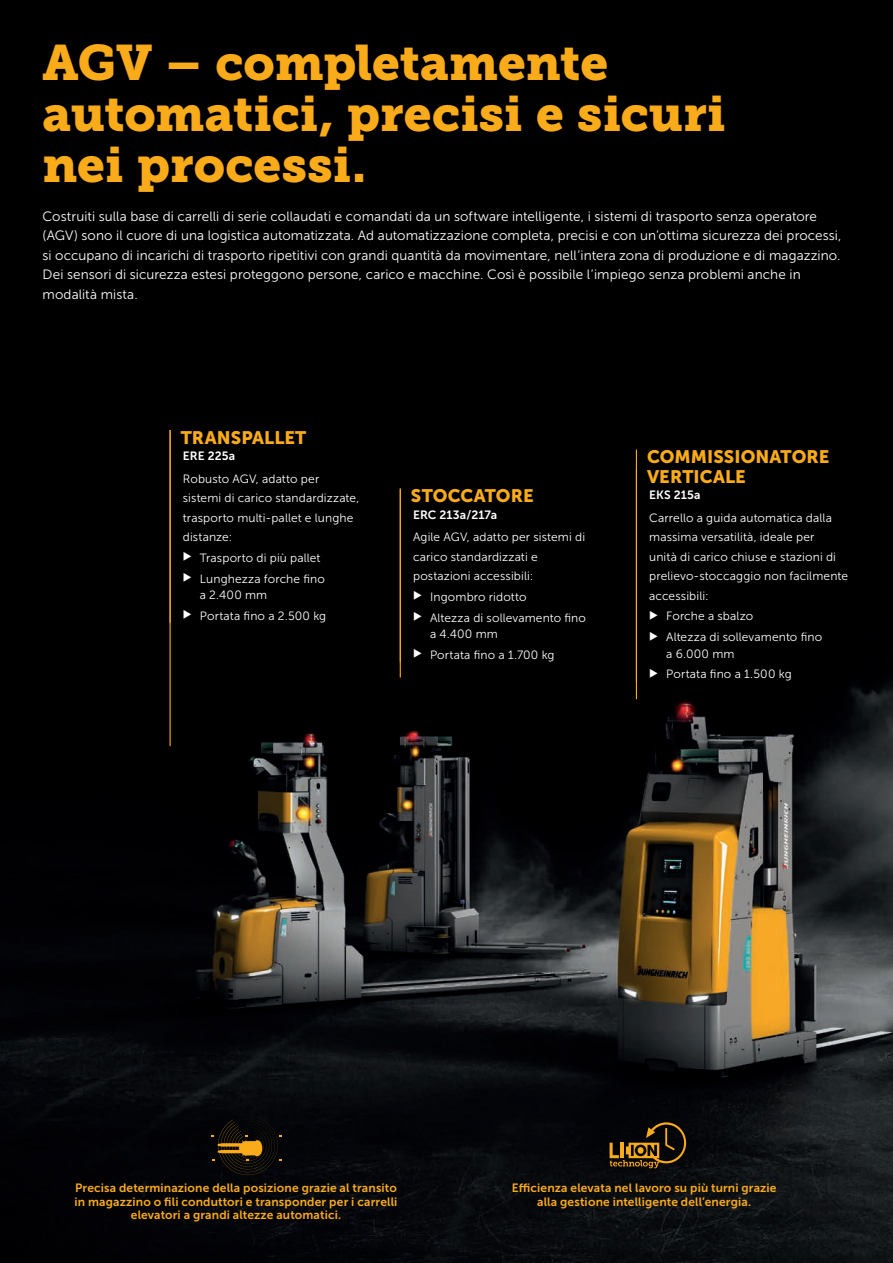
<style>
.page{position:relative;width:893px;height:1263px;background:#fff}
.page>*{position:absolute;margin:0;border:0;box-sizing:border-box;transform-origin:0 0}
.t1{font:49.5px/51px "Museo JH Slab 900";color:#faab1a}
.t2{font:18px/19.5px "Museo JH Sans 900";letter-spacing:.005em;color:#faab1a}
.t3{font:13.5px/19.5px "Museo JH Sans 300";letter-spacing:.005em;color:#fff}
.t4{font:12px/19.5px "Museo JH Sans 300";letter-spacing:.01em;color:#fff}
.t5{font:12px/13.5px "Museo JH Sans 700";letter-spacing:.01em;color:#faab1a;text-align:center}
.t6{font:12px "Museo JH Sans 700";letter-spacing:.01em;color:#fff}
</style>
<div class="page">
<img style="left:0;top:0;width:893px;height:1263px">
<svg style="left:212px;top:1115px;width:51px;height:60px"></svg>
<svg style="left:610px;top:1122px;width:76px;height:46px"></svg>
<hr style="left:636px;top:450px;width:1px;height:231px;background:#faab1a">
<hr style="left:170px;top:430px;width:1px;height:316px;background:#faab1a">
<hr style="left:400px;top:489px;width:1px;height:189px;background:#faab1a">
<hr style="left:636px;top:469px;width:1px;height:230px;background:#faab1a">
<svg style="left:650px;top:610px;width:8px;height:9px"></svg>
<svg style="left:650px;top:631px;width:8px;height:9px"></svg>
<svg style="left:650px;top:668px;width:8px;height:9px"></svg>
<svg style="left:414px;top:591px;width:7px;height:9px"></svg>
<svg style="left:414px;top:612px;width:7px;height:9px"></svg>
<svg style="left:414px;top:649px;width:7px;height:9px"></svg>
<svg style="left:184px;top:552px;width:7px;height:9px"></svg>
<svg style="left:184px;top:573px;width:7px;height:9px"></svg>
<svg style="left:184px;top:610px;width:7px;height:9px"></svg>
<h1 class="t1" style="left:43px;top:37px;width:684px">AGV – completamente automatici, precisi e sicuri nei processi.</h1>
<p class="t3" style="left:43px;top:206px;width:800px">Costruiti sulla base di carrelli di serie collaudati e comandati da un software intelligente, i sistemi di trasporto senza operatore (AGV) sono il cuore di una logistica automatizzata. Ad automatizzazione completa, precisi e con un’ottima sicurezza dei processi, si occupano di incarichi di trasporto ripetitivi con grandi quantità da movimentare, nell’intera zona di produzione e di magazzino.<br>Dei sensori di sicurezza estesi proteggono persone, carico e macchine. Così è possibile l’impiego senza problemi anche in modalità mista.</p>
<h2 class="t2" style="left:181px;top:427px;width:127px">TRANSPALLET</h2>
<p class="t6" style="left:183px;top:449px;width:54px">ERE 225a</p>
<p class="t4" style="left:183px;top:469px;width:178px">Robusto AGV, adatto per sistemi di carico standardizzate, trasporto multi-pallet e lunghe distanze:</p>
<p class="t4" style="left:200px;top:547px;width:127px;line-height:20.7px">Trasporto di più pallet<br>Lunghezza forche fino</p>
<p class="t4" style="left:200px;top:585px;width:128px;line-height:20.7px">a 2.400 mm<br>Portata fino a 2.500 kg</p>
<h2 class="t2" style="left:411px;top:486px;width:124px">STOCCATORE</h2>
<p class="t6" style="left:413px;top:508px;width:86px">ERC 213a/217a</p>
<p class="t4" style="left:413px;top:527px;width:174px">Agile AGV, adatto per sistemi di carico standardizzati e postazioni accessibili:</p>
<p class="t4" style="left:430px;top:586px;width:158px;line-height:20.7px">Ingombro ridotto<br>Altezza di sollevamento fino</p>
<p class="t4" style="left:430px;top:624px;width:126px;line-height:20.7px">a 4.400 mm<br>Portata fino a 1.700 kg</p>
<h2 class="t2" style="left:647px;top:447px;width:184px">COMMISSIONATORE<br>VERTICALE</h2>
<p class="t6" style="left:649px;top:488px;width:53px">EKS 215a</p>
<p class="t4" style="left:649px;top:508px;width:200px">Carrello a guida automatica dalla massima versatilità, ideale per<br>unità di carico chiuse e stazioni di prelievo-stoccaggio non facilmente accessibili:</p>
<p class="t4" style="left:666px;top:606px;width:158px;line-height:20.7px">Forche a sbalzo<br>Altezza di sollevamento fino</p>
<p class="t4" style="left:666px;top:643px;width:127px;line-height:20.7px">a 6.000 mm<br>Portata fino a 1.500 kg</p>
<p class="t5" style="left:75px;top:1181px;width:324px">Precisa determinazione della posizione grazie al transito in magazzino o fili conduttori e transponder per i carrelli elevatori a grandi altezze automatici.</p>
<p class="t5" style="left:512px;top:1181px;width:266px">Efficienza elevata nel lavoro su più turni grazie alla gestione intelligente dell’energia.</p>
</div>
